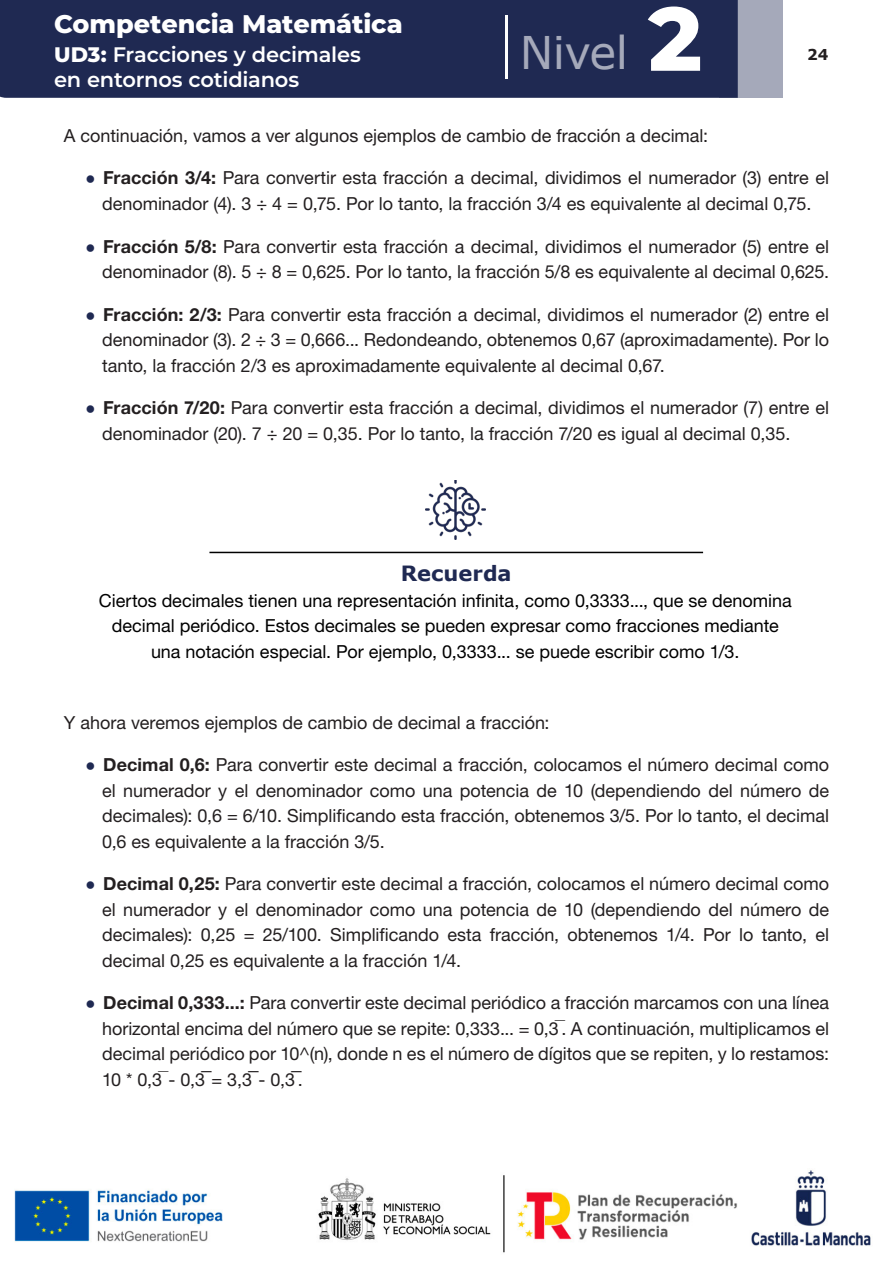
<style>
.page{position:relative;width:893px;height:1263px;background:#fff}
.page>*{position:absolute;margin:0;border:0;box-sizing:border-box;transform-origin:0 0}
.t1{font:45px "Verdana";letter-spacing:-.015em;color:#a5a9ba}
.t2{font:800 25.5px "Montserrat";letter-spacing:-.005em;color:#fff}
.t3{font:600 21px/25.2px "Montserrat";letter-spacing:-.01em;color:#fff}
.t4{font:700 21px "Verdana";color:#1f2952}
.t5{font:18px/25.5px "Helvetica Neue LT 55 Rm";color:#231f20;text-align:justify}
.t6{font:18px/25.5px "Helvetica Neue LT 55 Rm";color:#000;text-align:center}
.t7{font:700 15px "Verdana";color:#231f20}
.s1{font-weight:800}
.s2{font-family:"Montserrat";font-weight:800;font-size:90px;color:#fff}
.s3{font-family:"Verdana";font-weight:700;font-size:15px;color:#1f2952}
.s4{font-family:"Helvetica Neue LT 75 Bd"}
.s5{font-family:"Arimo";font-weight:700}
.s6{font-family:"Arimo"}
</style>
<div class="page">
<img style="left:14px;top:1170px;width:857px;height:83px">
<div style="left:719px;top:0;width:63px;height:98px;background:#a5a9ba"></div>
<div style="left:0;top:0;width:738px;height:98px;background:#1f2952"></div>
<hr style="left:505px;top:16px;width:2px;height:63px;background:#fff">
<img style="left:426px;top:481px;width:60px;height:58px">
<hr style="left:209px;top:552px;width:494px;height:1px;background:#000">
<h2 class="t2" style="left:54px;top:5px;width:350px">Competencia Matemática</h2>
<p class="t3" style="left:54px;top:41px;width:309px"><span class="s1">UD3:</span> Fracciones y decimales en entornos cotidianos</p>
<h1 class="t1" style="left:520px;top:22px;width:184px">Nivel <span class="s2">2</span></h1>
<p class="t7" style="left:807px;top:44px;width:23px">24</p>
<p class="t5" style="left:64px;top:122px;width:646px">A continuación, vamos a ver algunos ejemplos de cambio de fracción a decimal:</p>
<p class="t5" style="left:85px;top:165px;width:746px;text-align:center"><span class="s3">•</span> <span class="s4">Fracción 3/4:</span> Para convertir esta fracción a decimal, dividimos el numerador (3) entre el denominador (4). 3 ÷ 4 = 0,75. Por lo tanto, la fracción 3/4 es equivalente al decimal 0,75.</p>
<p class="t5" style="left:85px;top:233px;width:746px;text-align:right"><span class="s3">•</span> <span class="s4">Fracción 5/8:</span> Para convertir esta fracción a decimal, dividimos el numerador (5) entre el denominador (8). 5 ÷ 8 = 0,625. Por lo tanto, la fracción 5/8 es equivalente al decimal 0,625.</p>
<p class="t5" style="left:102px;top:301px;width:729px;text-indent:-17px"><span class="s3">•</span> <span class="s4">Fracción: 2/3:</span> Para convertir esta fracción a decimal, dividimos el numerador (2) entre el denominador (3). 2 ÷ 3 = 0,666... Redondeando, obtenemos 0,67 (aproximadamente). Por lo tanto, la fracción 2/3 es aproximadamente equivalente al decimal 0,67.</p>
<p class="t5" style="left:102px;top:394px;width:729px;text-indent:-17px"><span class="s3">•</span> <span class="s4">Fracción 7/20:</span> Para convertir esta fracción a decimal, dividimos el numerador (7) entre el denominador (20). 7 ÷ 20 = 0,35. Por lo tanto, la fracción 7/20 es igual al decimal 0,35.</p>
<p class="t4" style="left:401px;top:558px;width:112px">Recuerda</p>
<p class="t6" style="left:99px;top:587px;width:694px">Ciertos decimales tienen una representación infinita, como 0,3333..., que se denomina decimal periódico. Estos decimales se pueden expresar como fracciones mediante una notación especial. Por ejemplo, 0,3333... se puede escribir como 1/3.</p>
<p class="t5" style="left:64px;top:709px;width:487px">Y ahora veremos ejemplos de cambio de decimal a fracción:</p>
<p class="t5" style="left:102px;top:751px;width:729px;text-indent:-17px"><span class="s3">•</span> <span class="s4">Decimal 0,6:</span> Para convertir este decimal a fracción, colocamos el número decimal como el numerador y el denominador como una potencia de 10 (dependiendo del número de decimales): 0,6 = 6/10. Simplificando esta fracción, obtenemos 3/5. Por lo tanto, el decimal 0,6 es equivalente a la fracción 3/5.</p>
<p class="t5" style="left:102px;top:870px;width:729px;text-indent:-17px"><span class="s3">•</span> <span class="s4">Decimal 0,25:</span> Para convertir este decimal a fracción, colocamos el número decimal como el numerador y el denominador como una potencia de 10 (dependiendo del número de decimales): 0,25 = 25/100. Simplificando esta fracción, obtenemos 1/4. Por lo tanto, el decimal 0,25 es equivalente a la fracción 1/4.</p>
<p class="t5" style="left:102px;top:989px;width:729px;text-indent:-17px"><span class="s3">•</span> <span class="s4">Decimal 0,333...:</span> Para convertir este decimal periódico a fracción marcamos con una línea horizontal encima del número que se repite: 0,333... = 0,3<span class="s5">̅</span>. A continuación, multiplicamos el decimal periódico por 10^(n), donde n es el número de dígitos que se repiten, y lo restamos:<br>10 * 0,3<span class="s5">̅</span>- 0,3<span class="s6">̅</span>= 3,3<span class="s6">̅</span>- 0,3<span class="s6">̅</span>.</p>
</div>
